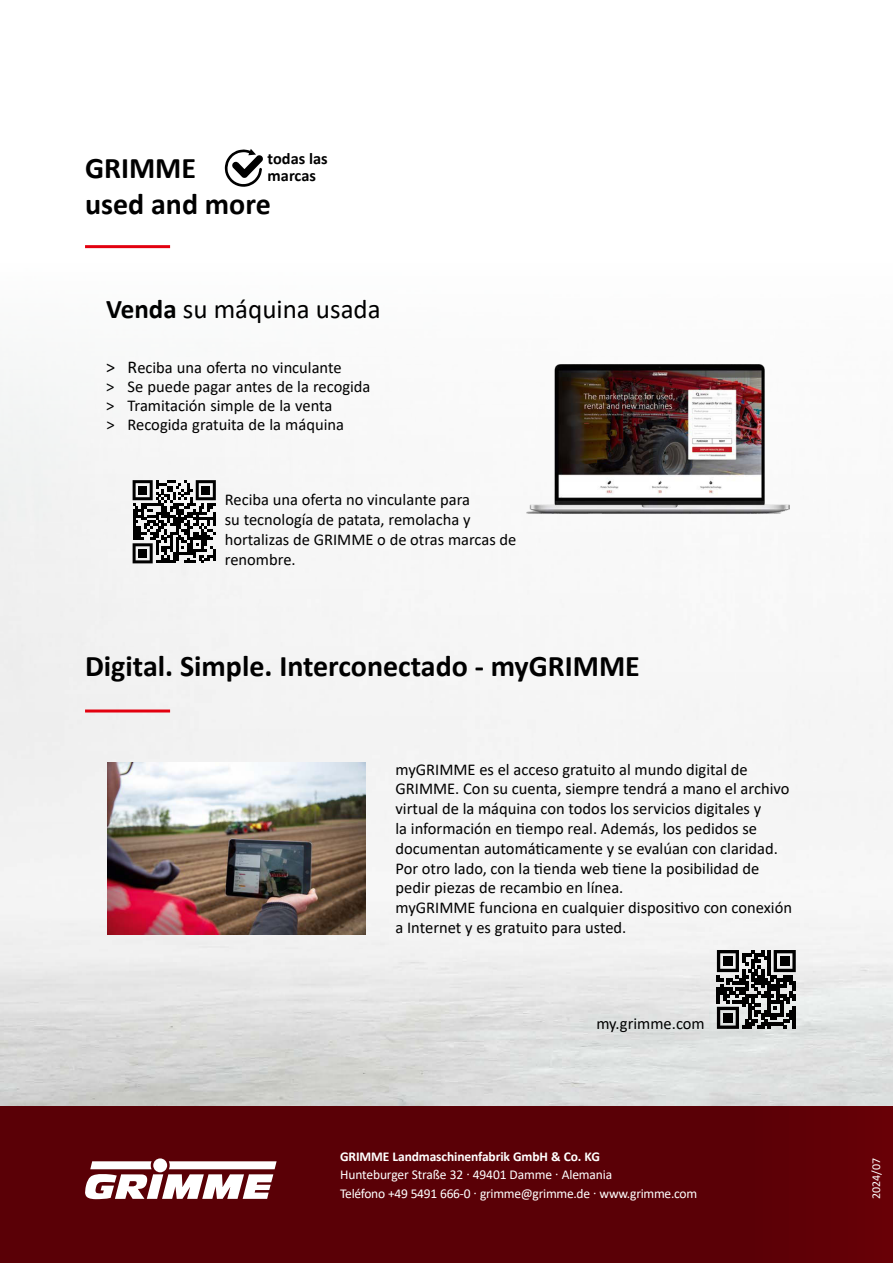
<style>
.page{position:relative;width:893px;height:1263px;background:#fff}
.page>*{position:absolute;margin:0;border:0;box-sizing:border-box;transform-origin:0 0}
.t1{font:700 30px/36px "Calibri";color:#000}
.t2{font:27px "Calibri";color:#000}
.t3{font:16.5px/19.8px "Calibri";color:#000}
.t4{font:700 16.35px/16.4px "Calibri";color:#000}
.t5{font:13.5px/18.6px "Calibri";letter-spacing:-.02em;color:#fff}
.t6{font:700 13.5px "Calibri";letter-spacing:-.01em;color:#fff}
.t7{font:12px "Calibri";color:#fff}
.s1{font-weight:700}
.s2{font-size:18px}
</style>
<div class="page">
<div style="left:0;top:1106px;width:893px;height:157px;background:#5a0006"></div>
<img style="left:0;top:166px;width:893px;height:940px">
<svg style="left:85px;top:1158px;width:192px;height:41px"></svg>
<hr style="left:85px;top:709px;width:85px;height:3px;background:#e3000f">
<svg style="left:225px;top:149px;width:39px;height:38px"></svg>
<hr style="left:85px;top:245px;width:85px;height:3px;background:#e3000f">
<div style="left:128px;top:474px;width:93px;height:95px;background:#f4f4f4"></div>
<svg style="left:133px;top:480px;width:83px;height:83px"></svg>
<div style="left:138px;top:486px;width:9px;height:8px;background:#000"></div>
<div style="left:201px;top:486px;width:9px;height:8px;background:#000"></div>
<div style="left:138px;top:549px;width:9px;height:9px;background:#000"></div>
<div style="left:711px;top:944px;width:91px;height:91px;background:linear-gradient(to bottom,#f3f2f2,#dfe3e2)"></div>
<svg style="left:717px;top:950px;width:79px;height:79px;background:#5e5f5f"></svg>
<div style="left:723px;top:956px;width:10px;height:10px;background:#000"></div>
<div style="left:780px;top:956px;width:9px;height:10px;background:#000"></div>
<div style="left:723px;top:1013px;width:10px;height:9px;background:#000"></div>
<div style="left:709px;top:942px;width:95px;height:95px;border:3px solid #fff"></div>
<img style="left:504px;top:353px;width:293px;height:167px">
<img style="left:107px;top:762px;width:259px;height:172px">
<h1 class="t1" style="left:85px;top:149px;width:187px">GRIMME<br>used and more</h1>
<p class="t4" style="left:268px;top:150px;width:62px">todas las marcas</p>
<h2 class="t2" style="left:106px;top:290px;width:276px"><span class="s1">Venda</span> su máquina usada</h2>
<p class="t3" style="left:106px;top:358px;width:266px;line-height:19px"><span class="s2">&gt; R</span>eciba una oferta no vinculante<br>&gt; Se puede pagar antes de la recogida &gt; Tramitación simple de la venta<br>&gt; Recogida gratuita de la máquina</p>
<p class="t3" style="left:225px;top:489px;width:293px">Reciba una oferta no vinculante para<br>su tecnología de patata, remolacha y hortalizas de GRIMME o de otras marcas de renombre.</p>
<h1 class="t1" style="left:85px;top:648px;width:556px">Digital. Simple. Interconectado - myGRIMME</h1>
<p class="t3" style="left:395px;top:759px;width:398px">myGRIMME es el acceso gratuito al mundo digital de GRIMME. Con su cuenta, siempre tendrá a mano el archivo virtual de la máquina con todos los servicios digitales y<br>la información en tiempo real. Además, los pedidos se documentan automáticamente y se evalúan con claridad.<br>Por otro lado, con la tienda web tiene la posibilidad de pedir piezas de recambio en línea.<br>myGRIMME funciona en cualquier dispositivo con conexión a Internet y es gratuito para usted.</p>
<p class="t3" style="left:596px;top:1013px;width:110px">my.grimme.com</p>
<p class="t6" style="left:340px;top:1147px;width:261px">GRIMME Landmaschinenfabrik GmbH &amp; Co. KG</p>
<p class="t5" style="left:340px;top:1165px;width:358px">Hunteburger Straße 32 · 49401 Damme · Alemania<br>Teléfono +49 5491 666-0 · grimme@grimme.de · www.grimme.com</p>
<p class="t7" style="left:868px;top:1199px;width:43px;rotate:-90deg">2024/07</p>
</div>
